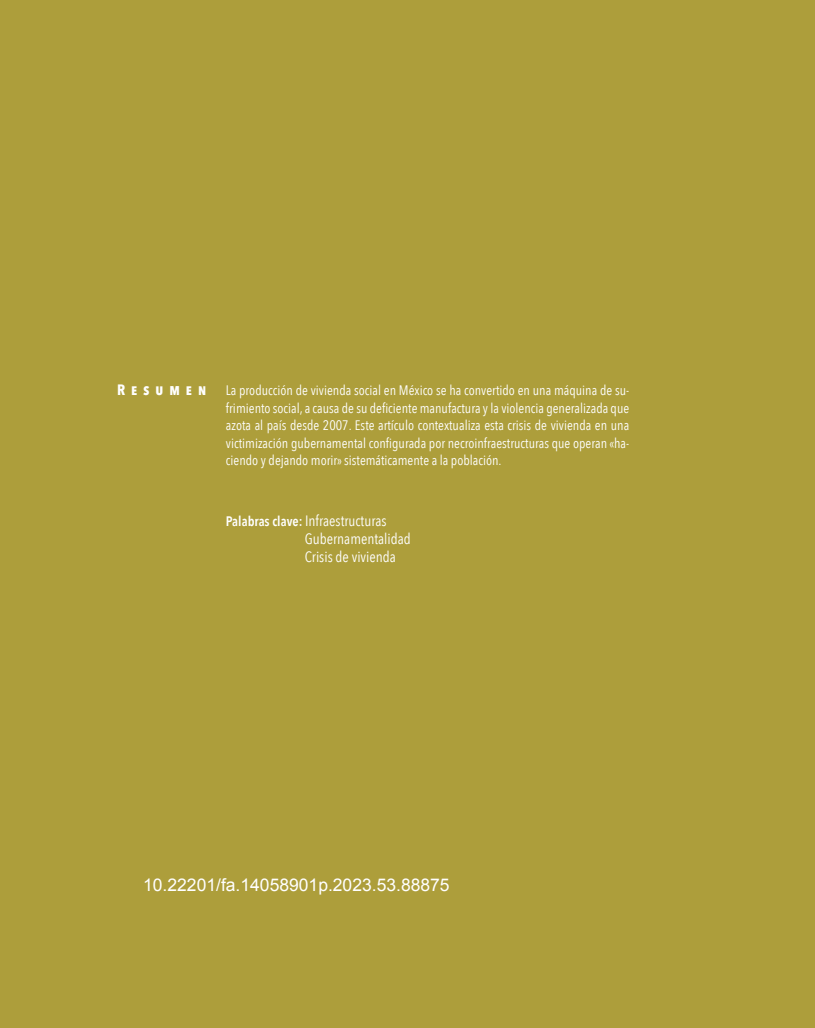
<style>
.page{position:relative;width:815px;height:1028px;background:#ad9e3b}
.page>*{position:absolute;margin:0;border:0;box-sizing:border-box;transform-origin:0 0}
.t1{font:17.5px "Arial";color:#fff}
.t2{font:15px/17.5px "Avenir Next Condensed";color:#fff}
.t3{font:700 15px "Avenir Next Condensed";letter-spacing:.4em;color:#fff}
.t4{font:13.75px/17.5px "Avenir Next Condensed";color:#fff;text-align:justify}
.s1{font-weight:600;font-size:13.75px}
</style>
<div class="page">
<p class="t3" style="left:117px;top:381px;width:91px">Resumen</p>
<p class="t4" style="left:226px;top:381px;width:405px">La producción de vivienda social en México se ha convertido en una máquina de su&shy;frimiento social, a causa de su deficiente manufactura y la violencia generalizada que azota al país desde 2007. Este artículo contextualiza esta crisis de vivienda en una victimización gubernamental configurada por necroinfraestructuras que operan «ha&shy;ciendo y dejando morir» sistemáticamente a la población.</p>
<p class="t2" style="left:305px;top:512px;width:108px;text-indent:-79px"><span class="s1">Palabras clave:</span> Infraestructuras<br>Gubernamentalidad<br>Crisis de vivienda</p>
<p class="t1" style="left:143px;top:873px;width:308px">10.22201/fa.14058901p.2023.53.88875</p>
</div>
